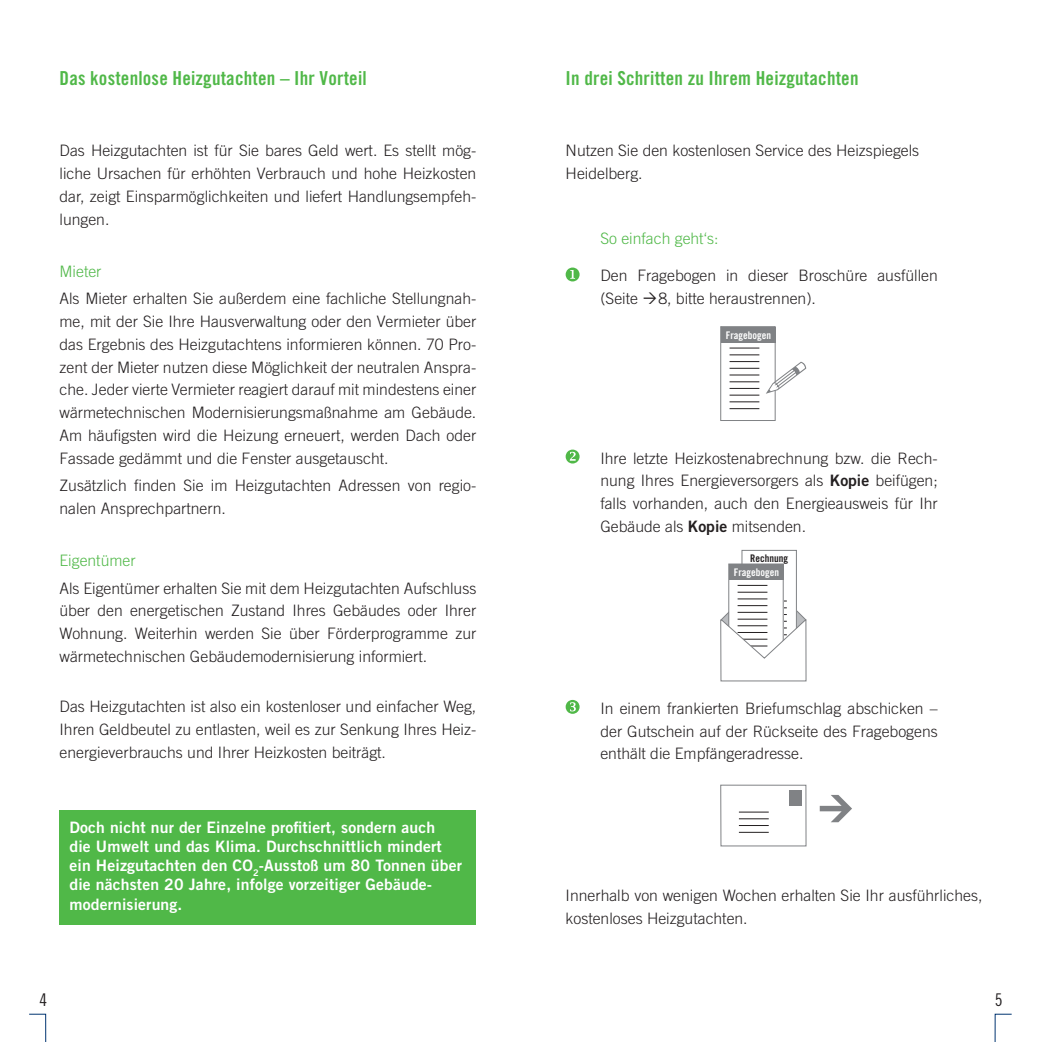
<style>
.page{position:relative;width:1042px;height:1042px;background:#fff}
.page>*{position:absolute;margin:0;border:0;box-sizing:border-box;transform-origin:0 0}
.t1{font:19.25px "Trade Gothic Bold Cond Twenty";letter-spacing:.01em;color:#50b848}
.t2{font:17.5px "Trade Gothic Cond Eighteen";color:#231f20}
.t3{font:300 15.75px/22.8px "Trade Gothic";color:#231f20;text-align:justify}
.t4{font:15.75px/19.2px "Trade Gothic Bold Two";letter-spacing:.01em;color:#fff}
.t5{font:300 15.75px "Trade Gothic";color:#50b848}
.t6{font:10.5px "Trade Gothic Bold Cond Twenty";color:#fff}
.t7{font:10.5px "Trade Gothic Bold Cond Twenty";color:#231f20}
.s1{font-family:"Trade Gothic Bold Two";font-weight:400}
</style>
<div class="page">
<svg style="left:29px;top:1013px;width:18px;height:29px"></svg>
<svg style="left:994px;top:1013px;width:18px;height:29px"></svg>
<svg style="left:566px;top:267px;width:13px;height:14px"></svg>
<svg style="left:566px;top:449px;width:13px;height:14px"></svg>
<svg style="left:566px;top:700px;width:13px;height:14px"></svg>
<div style="left:60px;top:810px;width:416px;height:114px;background:#50b848"></div>
<div style="left:720px;top:326px;width:55px;height:95px;border:1px solid #808285"></div>
<div style="left:721px;top:327px;width:54px;height:15px;background:#808285"></div>
<hr style="left:729px;top:348px;width:30px;height:1px;background:#231f20">
<hr style="left:729px;top:354px;width:30px;height:1px;background:#231f20">
<hr style="left:729px;top:361px;width:30px;height:1px;background:#231f20">
<hr style="left:729px;top:368px;width:30px;height:1px;background:#231f20">
<hr style="left:729px;top:375px;width:30px;height:1px;background:#231f20">
<hr style="left:729px;top:381px;width:30px;height:1px;background:#231f20">
<hr style="left:729px;top:388px;width:30px;height:1px;background:#231f20">
<hr style="left:729px;top:395px;width:30px;height:1px;background:#231f20">
<hr style="left:729px;top:401px;width:30px;height:1px;background:#231f20">
<hr style="left:729px;top:408px;width:30px;height:1px;background:#231f20">
<svg style="left:766px;top:362px;width:40px;height:32px"></svg>
<div style="left:741px;top:550px;width:56px;height:94px;border:1px solid #808285"></div>
<div style="left:729px;top:564px;width:55px;height:15px;background:#808285"></div>
<svg style="left:720px;top:576px;width:87px;height:106px"></svg>
<div style="left:720px;top:785px;width:86px;height:61px;border:1px solid #808285"></div>
<div style="left:789px;top:790px;width:13px;height:15px;background:#808285"></div>
<hr style="left:739px;top:812px;width:30px;height:1px;background:#231f20">
<hr style="left:739px;top:818px;width:30px;height:1px;background:#231f20">
<hr style="left:739px;top:825px;width:30px;height:1px;background:#231f20">
<hr style="left:739px;top:832px;width:30px;height:1px;background:#231f20">
<svg style="left:820px;top:795px;width:32px;height:27px"></svg>
<p class="t1" style="left:60px;top:71px;width:309px">Das kostenlose Heizgutachten – Ihr Vorteil</p>
<p class="t3" style="left:60px;top:141px;width:418px">Das Heizgutachten ist für Sie bares Geld wert. Es stellt mög&shy;liche Ursachen für erhöhten Verbrauch und hohe Heizkosten dar, zeigt Einsparmöglichkeiten und liefert Handlungsempfeh&shy;lungen.</p>
<p class="t5" style="left:60px;top:265px;width:43px">Mieter</p>
<p class="t3" style="left:60px;top:289px;width:418px">Als Mieter erhalten Sie außerdem eine fachliche Stellungnah&shy;me, mit der Sie Ihre Hausverwaltung oder den Vermieter über das Ergebnis des Heizgutachtens informieren können. 70 Pro&shy;zent der Mieter nutzen diese Möglichkeit der neutralen Anspra&shy;che. Jeder vierte Vermieter reagiert darauf mit mindestens einer wärmetechnischen Modernisierungsmaßnahme am Gebäude.<br>Am häufigsten wird die Heizung erneuert, werden Dach oder Fassade gedämmt und die Fenster ausgetauscht.</p>
<p class="t3" style="left:60px;top:476px;width:418px">Zusätzlich finden Sie im Heizgutachten Adressen von regio&shy;nalen Ansprechpartnern.</p>
<p class="t5" style="left:60px;top:554px;width:78px">Eigentümer</p>
<p class="t3" style="left:60px;top:578px;width:418px">Als Eigentümer erhalten Sie mit dem Heizgutachten Aufschluss über den energetischen Zustand Ihres Gebäudes oder Ihrer Wohnung. Weiterhin werden Sie über Förderprogramme zur wärmetechnischen Gebäudemodernisierung informiert.</p>
<p class="t3" style="left:60px;top:697px;width:418px">Das Heizgutachten ist also ein kostenloser und einfacher Weg, Ihren Geldbeutel zu entlasten, weil es zur Senkung Ihres Heiz&shy;energieverbrauchs und Ihrer Heizkosten beiträgt.</p>
<p class="t4" style="left:69px;top:819px;width:394px">Doch nicht nur der Einzelne profitiert, sondern auch<br>die Umwelt und das Klima. Durchschnittlich mindert ein Heizgutachten den CO<sub>2</sub>-Ausstoß um 80 Tonnen über die nächsten 20 Jahre, infolge vorzeitiger Gebäude&shy;modernisierung.</p>
<p class="t1" style="left:566px;top:71px;width:294px">In drei Schritten zu Ihrem Heizgutachten</p>
<p class="t3" style="left:566px;top:141px;width:355px">Nutzen Sie den kostenlosen Service des Heizspiegels<br>Heidelberg.</p>
<p class="t5" style="left:600px;top:232px;width:120px">So einfach geht‘s:</p>
<p class="t3" style="left:600px;top:266px;width:339px">Den Fragebogen in dieser Broschüre ausfüllen (Seite</p>
<p class="t3" style="left:658px;top:289px;width:159px">8, bitte heraustrennen).</p>
<p class="t6" style="left:726px;top:331px;width:47px">Fragebogen</p>
<p class="t3" style="left:600px;top:448px;width:339px">Ihre letzte Heizkostenabrechnung bzw. die Rech&shy;nung Ihres Energieversorgers als <span class="s1">Kopie</span> beifügen; falls vorhanden, auch den Energieausweis für Ihr Gebäude als <span class="s1">Kopie</span> mitsenden.</p>
<p class="t7" style="left:750px;top:555px;width:39px">Rechnung</p>
<p class="t6" style="left:734px;top:568px;width:47px">Fragebogen</p>
<p class="t3" style="left:600px;top:698px;width:339px">In einem frankierten Briefumschlag abschicken – der Gutschein auf der Rückseite des Frage bogens enthält die Empfängeradresse.</p>
<p class="t3" style="left:566px;top:885px;width:418px">Innerhalb von wenigen Wochen erhalten Sie Ihr ausführliches, kostenloses Heizgutachten.</p>
<p class="t2" style="left:39px;top:993px;width:9px">4</p>
<p class="t2" style="left:995px;top:993px;width:9px">5</p>
</div>
